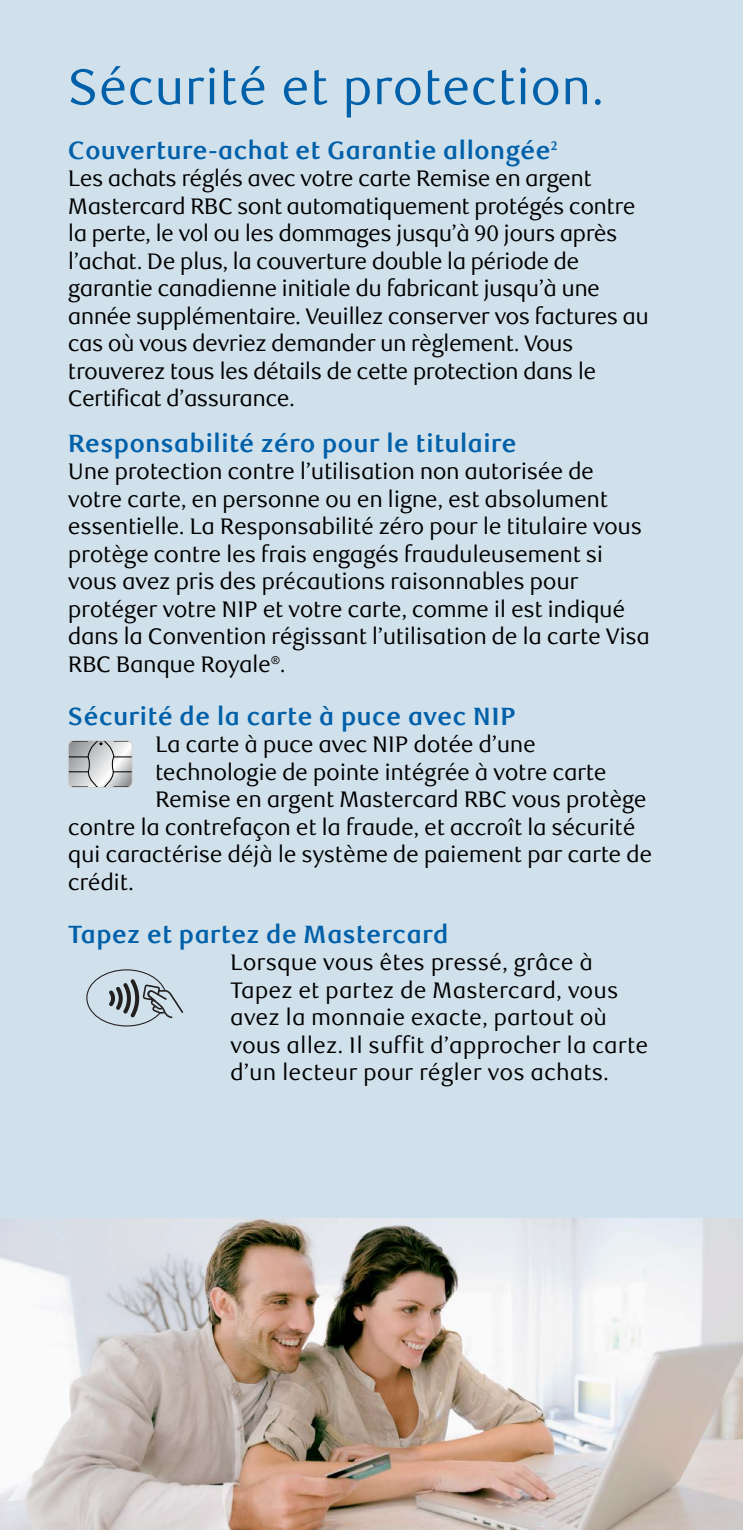
<style>
.page{position:relative;width:743px;height:1530px;background:#fff}
.page>*{position:absolute;margin:0;border:0;box-sizing:border-box;transform-origin:0 0}
.t1{font:50px "RBC Text";color:#0060a9}
.t2{font:700 25px "RBC Text";color:#0060a9}
.t3{font:22.5px/27.5px "RBC Text";letter-spacing:-.02em;color:#000}
.t4{font:22.5px/27.5px "RBC Text";color:#000}
</style>
<div class="page">
<img style="left:0;top:1218px;width:742px;height:312px">
<div style="left:0;top:0;width:742px;height:1218px;background:#d1e1ec"></div>
<svg style="left:70px;top:741px;width:62px;height:46px;background:#c0c1c3"></svg>
<div style="left:68px;top:740px;width:64px;height:48px;border:1px solid #d1d3d4;border-radius:6px"></div>
<svg style="left:86px;top:969px;width:97px;height:58px"></svg>
<h1 class="t1" style="left:68px;top:58px;width:537px">Sécurité et protection.</h1>
<p class="t2" style="left:68px;top:135px;width:491px">Couverture-achat et Garantie allongée<sup>2</sup></p>
<p class="t3" style="left:68px;top:165px;width:582px">Les achats réglés avec votre carte Remise en argent Mastercard RBC sont automatiquement protégés contre la perte, le vol ou les dommages jusqu’à 90 jours après l’achat. De plus, la couverture double la période de garantie canadienne initiale du fabricant jusqu’à une année supplémentaire. Veuillez conserver vos factures au cas où vous devriez demander un règlement. Vous trouverez tous les détails de cette protection dans le Certificat d’assurance.</p>
<p class="t2" style="left:68px;top:428px;width:450px">Responsabilité zéro pour le titulaire</p>
<p class="t3" style="left:68px;top:458px;width:583px">Une protection contre l’utilisation non autorisée de votre carte, en personne ou en ligne, est absolument essentielle. La Responsabilité zéro pour le titulaire vous protège contre les frais engagés frauduleusement si vous avez pris des précautions raisonnables pour protéger votre NIP et votre carte, comme il est indiqué dans la Convention régissant l’utilisation de la carte Visa RBC Banque Royale<sup>®</sup>.</p>
<p class="t2" style="left:68px;top:701px;width:450px">Sécurité de la carte à puce avec NIP</p>
<p class="t3" style="left:155px;top:731px;width:382px">La carte à puce avec NIP dotée d’une</p>
<p class="t3" style="left:155px;top:759px;width:453px">technologie de pointe intégrée à votre carte</p>
<p class="t3" style="left:155px;top:786px;width:493px">Remise en argent Mastercard RBC vous protège</p>
<p class="t3" style="left:68px;top:814px;width:569px">contre la contrefaçon et la fraude, et accroît la sécurité</p>
<p class="t3" style="left:68px;top:841px;width:586px">qui caractérise déjà le système de paiement par carte de</p>
<p class="t3" style="left:68px;top:869px;width:67px">crédit.</p>
<p class="t2" style="left:68px;top:919px;width:382px">Tapez et partez de Mastercard</p>
<p class="t4" style="left:230px;top:949px;width:419px">Lorsque vous êtes pressé, grâce à Tapez et partez de Mastercard, vous avez la monnaie exacte, partout où vous allez. Il suffit d’approcher la carte d’un lecteur pour régler vos achats.</p>
</div>
